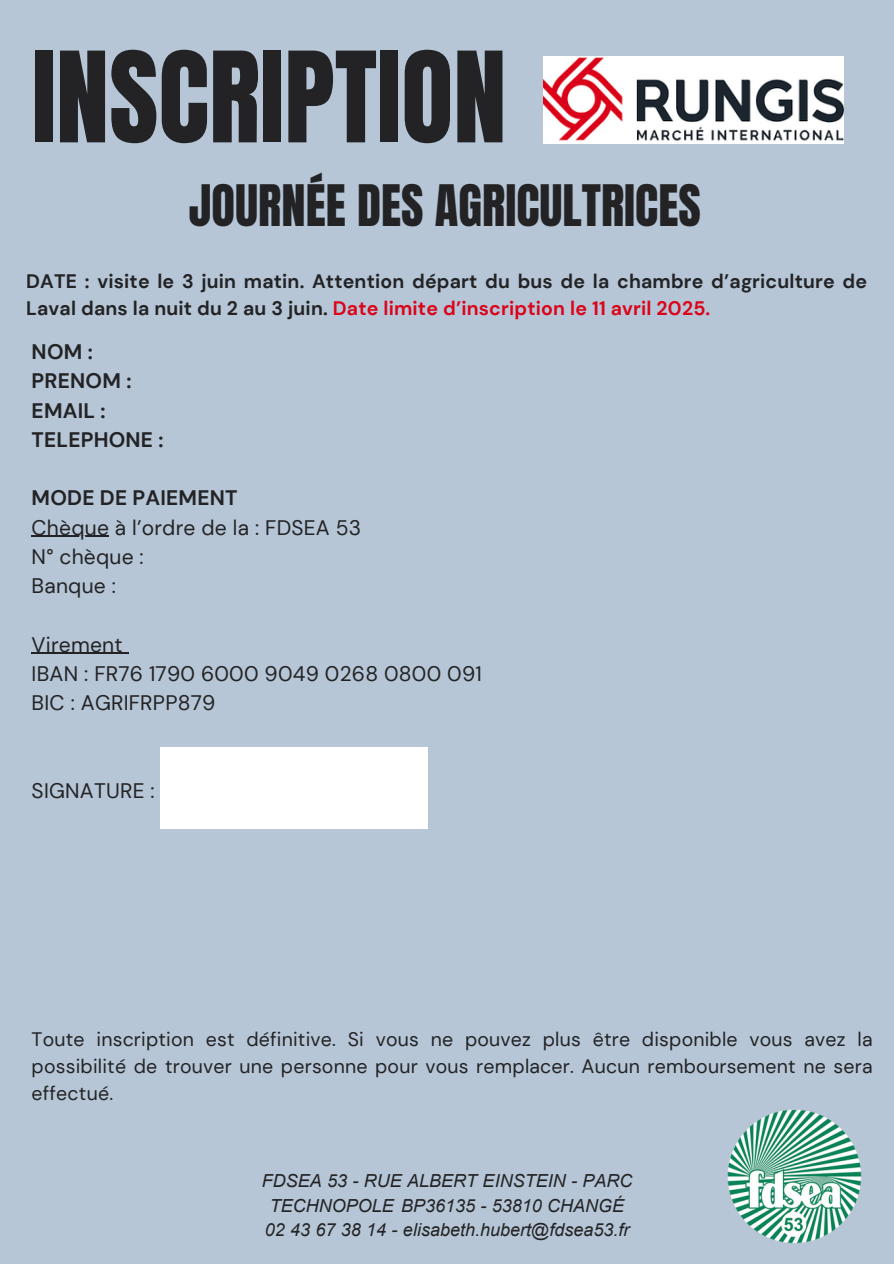
<style>
.page{position:relative;width:894px;height:1264px;background:#fff}
.page>*{position:absolute;margin:0;border:0;box-sizing:border-box;transform-origin:0 0}
.t1{font:106.8px "Anton";color:#232325}
.t2{font:48.6px "Anton";color:#232325}
.t3{font:21px/29.2px "DM Sans";letter-spacing:.01em;color:#232325}
.t4{font:700 21px/29.2px "DM Sans";letter-spacing:.01em;color:#232325}
.t5{font:19.5px/27px "DM Sans";letter-spacing:.01em;color:#232325;text-align:justify}
.t6{font:700 19.5px/27px "DM Sans";letter-spacing:.01em;color:#232325}
.t7{font:italic 18px/24.8px "Arial";color:#232325}
.s1{color:#db031a}
</style>
<div class="page">
<div style="left:0;top:0;width:893px;height:1263px;background:#b6c6d6"></div>
<hr style="left:32px;top:536px;width:77px;height:1px;background:#232325">
<hr style="left:32px;top:653px;width:91px;height:1px;background:#232325">
<img style="left:727px;top:1109px;width:134px;height:133px">
<div style="left:160px;top:747px;width:268px;height:82px;background:#fff"></div>
<img style="left:543px;top:57px;width:300px;height:86px">
<h3 class="t1" style="left:32px;top:21px;width:476px">INSCRIPTION</h3>
<h6 class="t2" style="left:189px;top:170px;width:513px">JOURNÉE DES AGRICULTRICES</h6>
<p class="t6" style="left:26px;top:268px;width:842px">DATE : visite le 3 juin matin. Attention départ du bus de la chambre d’agriculture de<br>Laval dans la nuit du 2 au 3 juin. <span class="s1">Date limite d’inscription le 11 avril 2025.</span></p>
<h1 class="t4" style="left:32px;top:337px;width:133px">NOM :<br>PRENOM :<br>EMAIL :<br>TELEPHONE :</h1>
<p class="t4" style="left:32px;top:483px;width:207px">MODE DE PAIEMENT</p>
<h2 class="t3" style="left:32px;top:513px;width:331px">Chèque à l’ordre de la : FDSEA 53<br>N° chèque :<br>Banque :</h2>
<h2 class="t3" style="left:32px;top:630px;width:92px">Virement</h2>
<h5 class="t3" style="left:32px;top:659px;width:451px">IBAN : FR76 1790 6000 9049 0268 0800 091<br>BIC : AGRIFRPP879</h5>
<h5 class="t3" style="left:32px;top:776px;width:124px">SIGNATURE :</h5>
<h6 class="t5" style="left:32px;top:1026px;width:842px">Toute inscription est définitive. Si vous ne pouvez plus être disponible vous avez la possibilité de trouver une personne pour vous remplacer. Aucun remboursement ne sera effectué.</h6>
<p class="t7" style="left:262px;top:1168px;width:372px">FDSEA 53 - RUE ALBERT EINSTEIN - PARC<br>TECHNOPOLE BP36135 - 53810 CHANGÉ<br>02 43 67 38 14 - elisabeth.hubert@fdsea53.fr</p>
</div>
